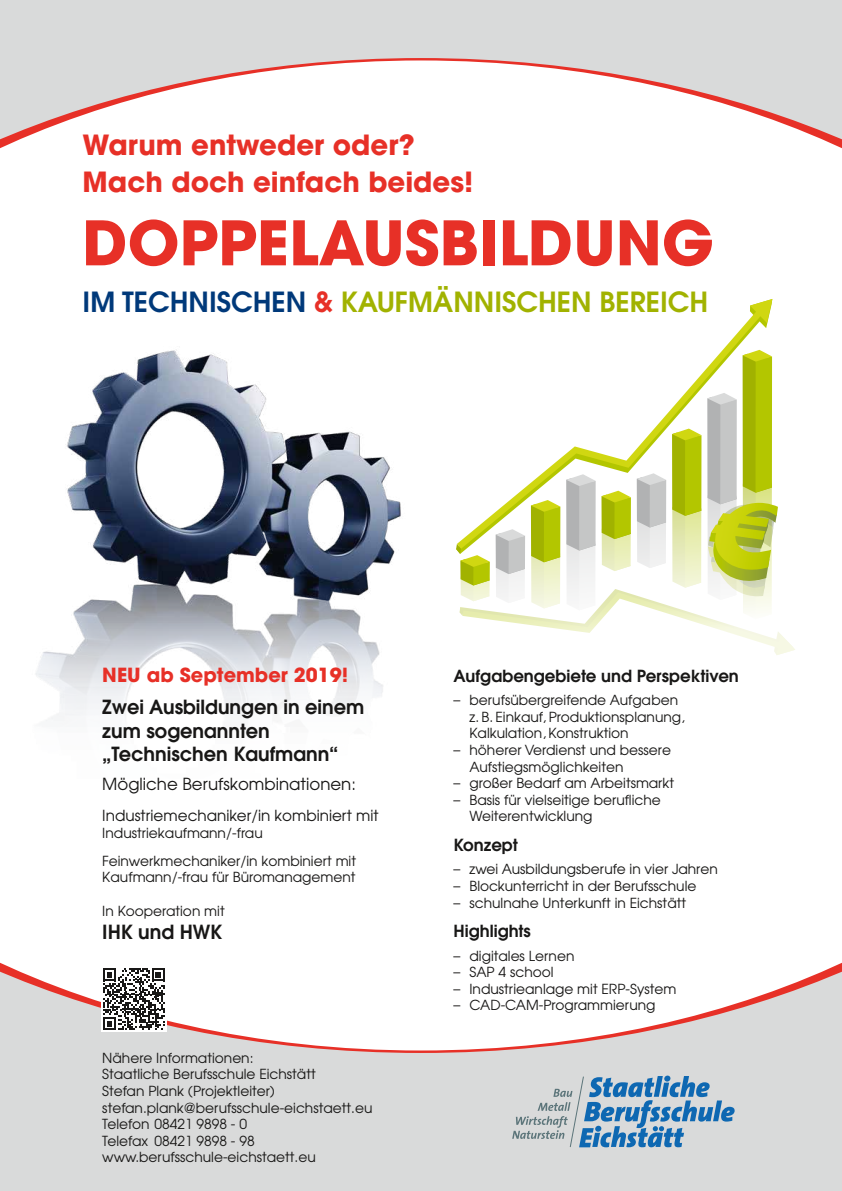
<style>
.page{position:relative;width:842px;height:1191px;background:#fff}
.page>*{position:absolute;margin:0;border:0;box-sizing:border-box;transform-origin:0 0}
.t1{font:700 60.8px "Avant Garde";color:#e73027}
.t2{font:700 27.6px/37.3px "Avant Garde";color:#e73027}
.t3{font:600 27.6px "Avant Garde";color:#a1b200}
.t4{font:600 19.3px/23.2px "Avant Garde";color:#181716}
.t5{font:700 19.3px "Avant Garde";color:#e73027}
.t6{font:600 16.6px "Avant Garde";color:#181716}
.t7{font:16.6px "Avant Garde";color:#181716}
.t8{font:15.2px "Avant Garde";color:#181716}
.t9{font:13.8px/16.6px "Avant Garde";color:#181716}
.s1{color:#00397a}
.s2{color:#e73027}
</style>
<div class="page">
<img style="left:35px;top:349px;width:366px;height:373px">
<svg style="left:0;top:0;width:842px;height:144px;fill:#d9dada"></svg>
<svg style="left:0;top:967px;width:842px;height:224px;fill:#d9dada"></svg>
<svg style="left:512px;top:1075px;width:223px;height:72px"></svg>
<div style="left:101px;top:966px;width:66px;height:66px;background:#fff"></div>
<svg style="left:103px;top:968px;width:62px;height:62px"></svg>
<svg style="left:722px;top:299px;width:50px;height:51px"></svg>
<svg style="left:456px;top:350px;width:339px;height:305px"></svg>
<h2 class="t2" style="left:83px;top:126px;width:392px">Warum entweder oder?<br>Mach doch einfach beides!</h2>
<h1 class="t1" style="left:83px;top:203px;width:633px">DOPPELAUSBILDUNG</h1>
<h2 class="t3" style="left:83px;top:284px;width:627px"><span class="s1">IM TECHNISCHEN</span> <span class="s2">&amp;</span> KAUFMÄNNISCHEN BEREICH</h2>
<h3 class="t5" style="left:102px;top:662px;width:247px">NEU ab September 2019!</h3>
<h3 class="t4" style="left:102px;top:695px;width:263px">Zwei Ausbildungen in einem zum sogenannten „Technischen Kaufmann“</h3>
<p class="t7" style="left:102px;top:774px;width:255px">Mögliche Berufskombinationen:</p>
<p class="t8" style="left:102px;top:806px;width:278px">Industriemechaniker/in kombiniert mit</p>
<p class="t9" style="left:102px;top:819px;width:255px;line-height:27.6px">Industriekaufmann/-frau<br>Feinwerkmechaniker/in kombiniert mit</p>
<p class="t9" style="left:102px;top:868px;width:255px">Kaufmann/-frau für Büromanagement</p>
<p class="t9" style="left:102px;top:902px;width:124px">In Kooperation mit</p>
<h3 class="t4" style="left:102px;top:920px;width:121px">IHK und HWK</h3>
<p class="t9" style="left:102px;top:1049px;width:272px">Nähere Informationen:<br>Staatliche Berufsschule Eichstätt<br>Stefan Plank (Projektleiter) stefan.plank@berufsschule-eichstaett.eu<br>Telefon 08421 9898 - 0<br>Telefax 08421 9898 - 98 www.berufsschule-eichstaett.eu</p>
<p class="t6" style="left:454px;top:664px;width:287px">Aufgabengebiete und Perspektiven</p>
<p class="t9" style="left:469px;top:691px;width:217px;text-indent:-16px">– berufsübergreifende Aufgaben z. B. Einkauf, Produktionsplanung,<br>Kalkulation, Konstruktion</p>
<p class="t9" style="left:469px;top:741px;width:203px;text-indent:-16px">– höherer Verdienst und bessere<br>Aufstiegsmöglichkeiten</p>
<p class="t9" style="left:454px;top:774px;width:222px">– großer Bedarf am Arbeitsmarkt</p>
<p class="t9" style="left:469px;top:791px;width:193px;text-indent:-16px">– Basis für vielseitige berufliche<br>Weiterentwicklung</p>
<p class="t6" style="left:454px;top:834px;width:66px">Konzept</p>
<p class="t9" style="left:454px;top:860px;width:266px">– zwei Ausbildungsberufe in vier Jahren</p>
<p class="t9" style="left:454px;top:877px;width:244px">– Blockunterricht in der Berufsschule</p>
<p class="t9" style="left:454px;top:894px;width:234px">– schulnahe Unterkunft in Eichstätt</p>
<p class="t6" style="left:454px;top:920px;width:79px">Highlights</p>
<p class="t9" style="left:454px;top:947px;width:122px">– digitales Lernen</p>
<p class="t9" style="left:454px;top:963px;width:102px">– SAP 4 school</p>
<p class="t9" style="left:454px;top:980px;width:224px">– Industrieanlage mit ERP-System</p>
<p class="t9" style="left:454px;top:996px;width:203px">– CAD-CAM-Programmierung</p>
</div>
